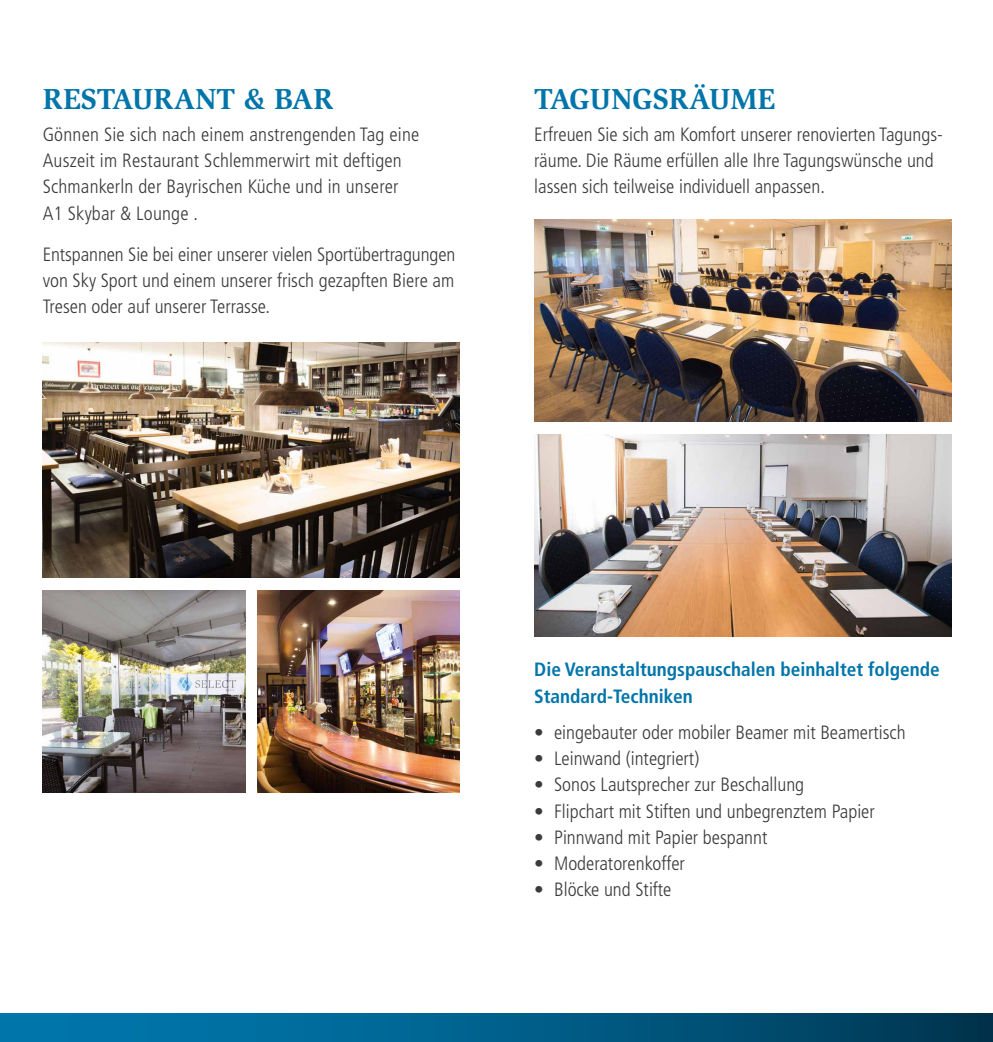
<style>
.page{position:relative;width:993px;height:1042px;background:#fff}
.page>*{position:absolute;margin:0;border:0;box-sizing:border-box;transform-origin:0 0}
.t1{font:700 29.75px "Slimbach Std";color:#0075aa}
.t2{font:300 condensed 19.25px/26.2px "Frutiger LT Std";color:#3b3b3a}
.t3{font:700 condensed 19.25px/26.2px "Frutiger LT Std";color:#0075aa}
</style>
<div class="page">
<img style="left:534px;top:434px;width:416px;height:202px">
<img style="left:534px;top:220px;width:416px;height:202px">
<img style="left:43px;top:590px;width:202px;height:202px">
<img style="left:43px;top:342px;width:416px;height:236px">
<img style="left:257px;top:590px;width:202px;height:202px">
<div style="left:0;top:1013px;width:992px;height:29px;background:linear-gradient(to right,#007fb8,#003a56)"></div>
<h1 class="t1" style="left:43px;top:82px;width:292px">RESTAURANT &amp; BAR</h1>
<p class="t2" style="left:43px;top:121px;width:378px">Gönnen Sie sich nach einem anstrengenden Tag eine Auszeit im Restaurant Schlemmerwirt mit deftigen Schmankerln der Bayrischen Küche und in unserer A1 Skybar &amp; Lounge .</p>
<p class="t2" style="left:43px;top:241px;width:414px;text-align:justify">Entspannen Sie bei einer unserer vielen Sportübertragungen von Sky Sport und einem unserer frisch gezapften Biere am Tresen oder auf unserer Terrasse.</p>
<h1 class="t1" style="left:534px;top:82px;width:242px">TAGUNGSRÄUME</h1>
<p class="t2" style="left:534px;top:121px;width:410px">Erfreuen Sie sich am Komfort unserer renovierten Tagungs&shy;räume. Die Räume erfüllen alle Ihre Tagungswünsche und lassen sich teilweise individuell anpassen.</p>
<p class="t3" style="left:534px;top:656px;width:407px">Die Veranstaltungspauschalen beinhaltet folgende<br>Standard-Techniken</p>
<p class="t2" style="left:534px;top:719px;width:373px">• eingebauter oder mobiler Beamer mit Beamertisch</p>
<p class="t2" style="left:534px;top:745px;width:166px">• Leinwand (integriert)</p>
<p class="t2" style="left:534px;top:772px;width:271px">• Sonos Lautsprecher zur Beschallung</p>
<p class="t2" style="left:534px;top:798px;width:342px">• Flipchart mit Stiften und unbegrenztem Papier</p>
<p class="t2" style="left:534px;top:824px;width:235px">• Pinnwand mit Papier bespannt</p>
<p class="t2" style="left:534px;top:850px;width:152px">• Moderatorenkoffer</p>
<p class="t2" style="left:534px;top:877px;width:139px">• Blöcke und Stifte</p>
</div>
